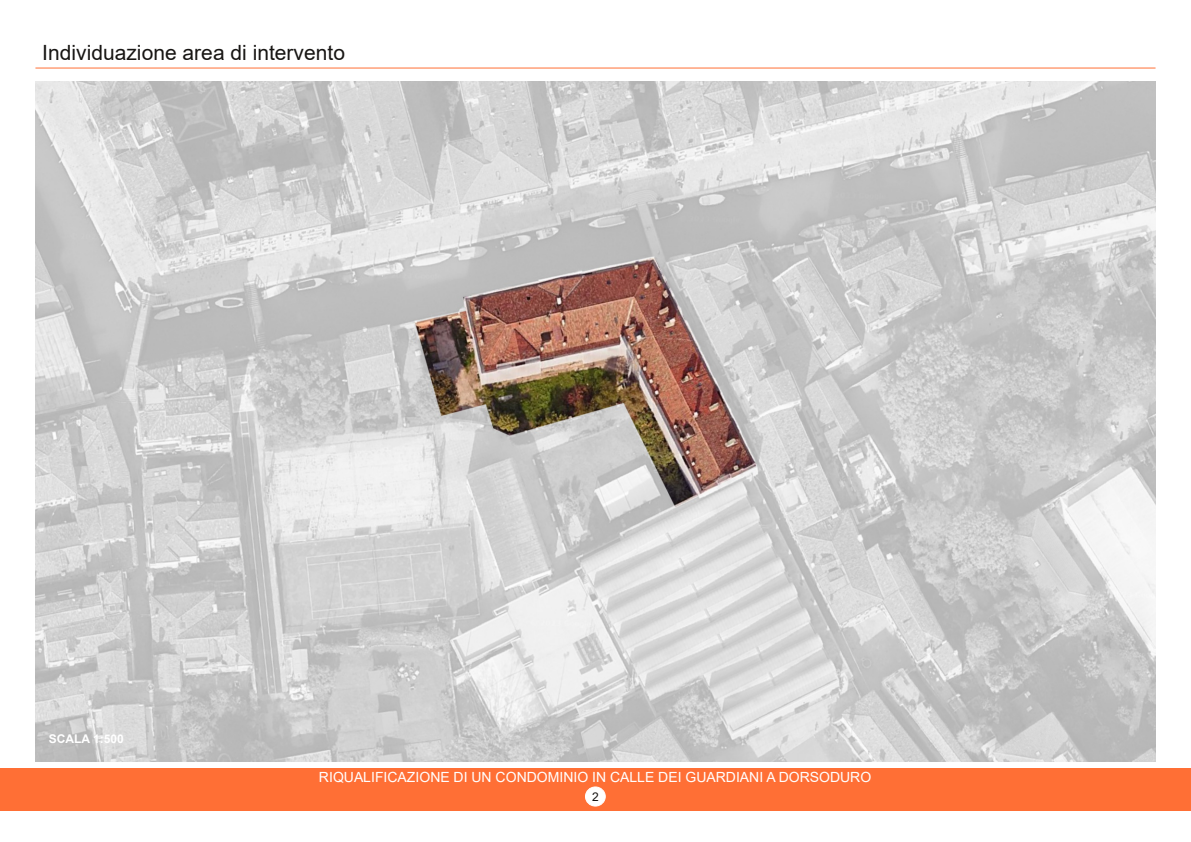
<style>
.page{position:relative;width:1191px;height:842px;background:#fff}
.page>*{position:absolute;margin:0;border:0;box-sizing:border-box;transform-origin:0 0}
.t1{font:21px "Arial";color:#171513}
.t2{font:14px "Arial";color:#fff}
.t3{font:700 12px "Arial";color:#fff}
.t4{font:12px "Arial";color:#171513}
</style>
<div class="page">
<img style="left:35px;top:81px;width:1120px;height:681px">
<hr style="left:35px;top:68px;width:1120px;height:1px;background:#ff6f35">
<div style="left:0;top:768px;width:1191px;height:43px;background:#ff6f35"></div>
<div style="left:585px;top:787px;width:20px;height:19px;background:#fff;border-radius:50%"></div>
<div style="left:585px;top:786px;width:21px;height:20px;border:1px solid #fff;border-radius:50%"></div>
<h1 class="t1" style="left:42px;top:41px;width:304px">Individuazione area di intervento</h1>
<p class="t3" style="left:49px;top:732px;width:77px">SCALA 1:500</p>
<p class="t2" style="left:319px;top:769px;width:554px">RIQUALIFICAZIONE DI UN CONDOMINIO IN CALLE DEI GUARDIANI A DORSODURO</p>
<p class="t4" style="left:592px;top:790px;width:8px">2</p>
</div>
